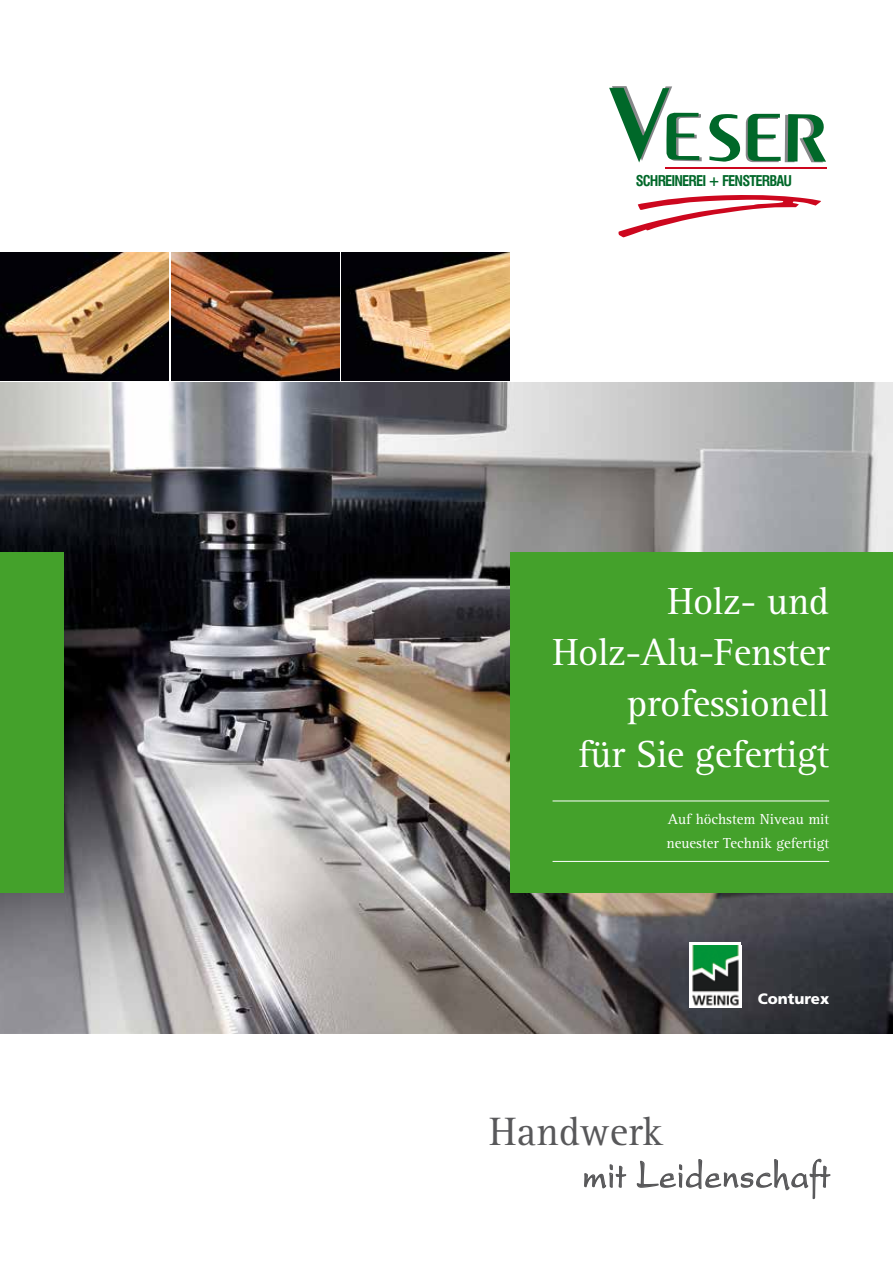
<style>
.page{position:relative;width:893px;height:1263px;background:#fff}
.page>*{position:absolute;margin:0;border:0;box-sizing:border-box;transform-origin:0 0}
.t1{font:41.4px "President Plain";letter-spacing:.03em;color:#58585a;scale:.8 1}
.t2{font:40.95px "Rotis Serif";color:#58585a}
.t3{font:39px/51px "Rotis Serif";letter-spacing:-.01em;color:#fff;text-align:right}
.t4{font:15px/24px "Rotis Serif";color:#fff}
.t5{font:900 15px "Frutiger";color:#fff}
.t6{font:700 condensed 14.55px "Swiss 721 BT";letter-spacing:-.06em;color:#006829}
</style>
<div class="page">
<img style="left:0;top:383px;width:893px;height:650px">
<div style="left:689px;top:942px;width:52px;height:65px;background:#fff"></div>
<img style="left:692px;top:945px;width:47px;height:61px">
<img style="left:0;top:253px;width:169px;height:127px">
<img style="left:171px;top:253px;width:168px;height:128px">
<img style="left:341px;top:253px;width:169px;height:128px">
<svg style="left:709px;top:114px;width:31px;height:48px"></svg>
<svg style="left:609px;top:86px;width:93px;height:76px"></svg>
<svg style="left:746px;top:113px;width:80px;height:49px"></svg>
<hr style="left:666px;top:168px;width:161px;height:1px;background:#cd071e">
<svg style="left:618px;top:195px;width:203px;height:42px"></svg>
<svg style="left:584px;top:1164px;width:43px;height:25px"></svg>
<svg style="left:636px;top:1158px;width:195px;height:42px"></svg>
<div style="left:510px;top:553px;width:383px;height:340px;background:#44a12b"></div>
<div style="left:0;top:553px;width:64px;height:340px;background:#44a12b"></div>
<hr style="left:553px;top:800px;width:276px;height:1px;background:#fff">
<hr style="left:553px;top:861px;width:276px;height:1px;background:#fff">
<p class="t6" style="left:636px;top:172px;width:158px">SCHREINEREI + FENSTERBAU</p>
<p class="t3" style="left:553px;top:577px;width:278px">Holz- und<br>Holz-Alu-Fenster professionell<br>für Sie gefertigt</p>
<p class="t4" style="left:666px;top:808px;width:164px">Auf höchstem Niveau mit neuester Technik gefertigt</p>
<p class="t5" style="left:758px;top:990px;width:73px">Conturex</p>
<p class="t2" style="left:489px;top:1108px;width:175px">Handwerk</p>
<p class="t1" style="left:582px;top:1151px;width:310px">mit Leidenschaft</p>
</div>
